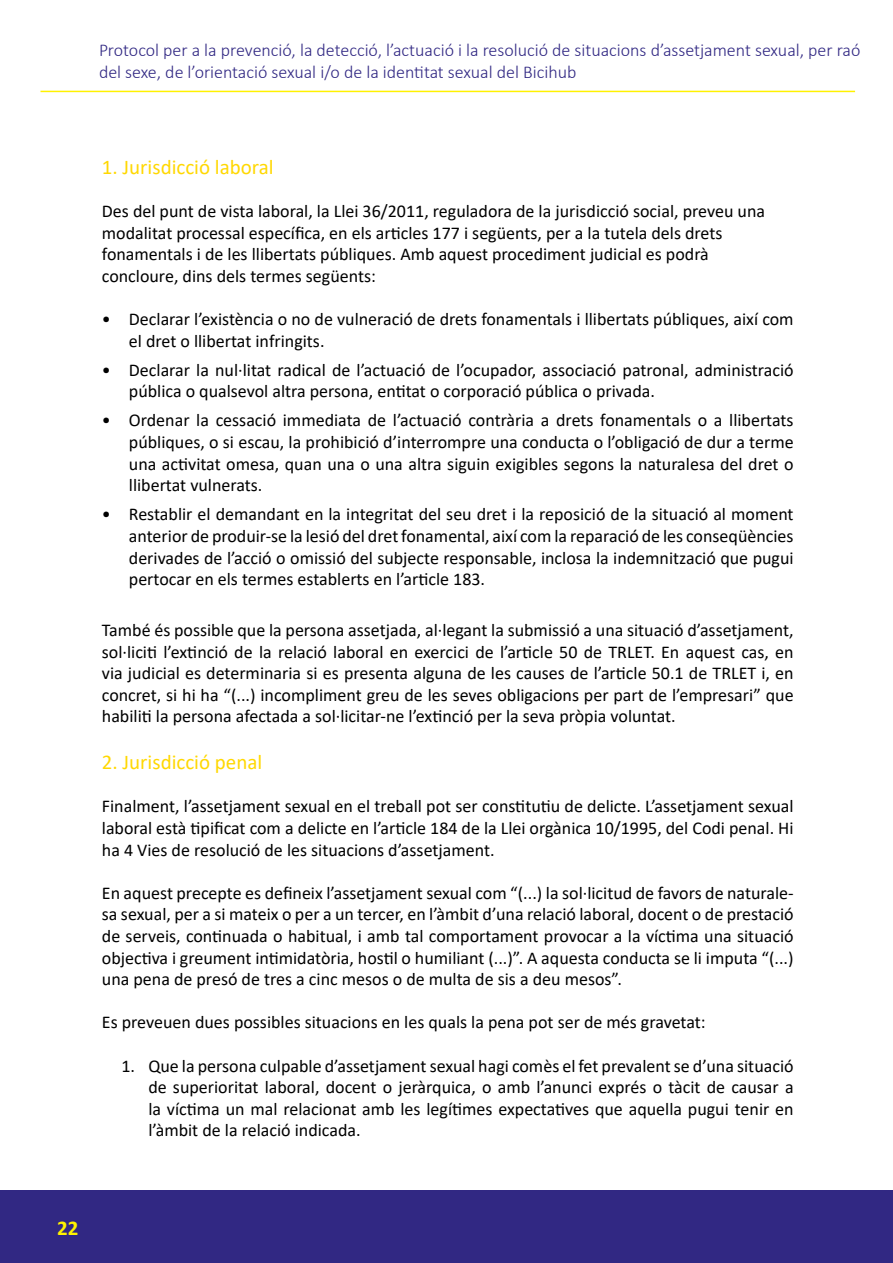
<style>
.page{position:relative;width:893px;height:1263px;background:#fff}
.page>*{position:absolute;margin:0;border:0;box-sizing:border-box;transform-origin:0 0}
.t1{font:21px "Calibri";color:#ffd802}
.t2{font:700 21px "Calibri";color:#fff200}
.t3{font:18px/21.6px "Calibri";color:#000;text-align:justify}
.t4{font:300 18px/21.6px "Calibri";color:#312883}
</style>
<div class="page">
<hr style="left:40px;top:91px;width:815px;height:1px;background:#fff200">
<div style="left:0;top:1191px;width:893px;height:72px;background:#312883"></div>
<p class="t4" style="left:99px;top:39px;width:763px">Protocol per a la prevenció, la detecció, l’actuació i la resolució de situacions d’assetjament sexual, per raó del sexe, de l’orientació sexual i/o de la identitat sexual del Bicihub</p>
<p class="t1" style="left:102px;top:152px;width:173px">1. Jurisdicció laboral</p>
<p class="t3" style="left:102px;top:200px;width:665px;text-align:left">Des del punt de vista laboral, la Llei 36/2011, reguladora de la jurisdicció social, preveu una modalitat processal específica, en els articles 177 i següents, per a la tutela dels drets fonamentals i de les llibertats públiques. Amb aquest procediment judicial es podrà concloure, dins dels termes següents:</p>
<p class="t3" style="left:129px;top:308px;width:666px;text-indent:-27px">• Declarar l’existència o no de vulneració de drets fonamentals i llibertats públiques, així com el dret o llibertat infringits.</p>
<p class="t3" style="left:129px;top:358px;width:666px;text-indent:-27px">• Declarar la nul·litat radical de l’actuació de l’ocupador, associació patronal, administració pública o qualsevol altra persona, entitat o corporació pública o privada.</p>
<p class="t3" style="left:129px;top:409px;width:666px;text-indent:-27px">• Ordenar la cessació immediata de l’actuació contrària a drets fonamentals o a llibertats públiques, o si escau, la prohibició d’interrompre una conducta o l’obligació de dur a terme una activitat omesa, quan una o una altra siguin exigibles segons la naturalesa del dret o llibertat vulnerats.</p>
<p class="t3" style="left:129px;top:503px;width:666px;text-indent:-27px">• Restablir el demandant en la integritat del seu dret i la reposició de la situació al moment anterior de produir-se la lesió del dret fonamental, així com la reparació de les conseqüències derivades de l’acció o omissió del subjecte responsable, inclosa la indemnització que pugui pertocar en els termes establerts en l’article 183.</p>
<p class="t3" style="left:102px;top:619px;width:693px">També és possible que la persona assetjada, al·legant la submissió a una situació d’assetjament, sol·liciti l’extinció de la relació laboral en exercici de l’article 50 de TRLET. En aquest cas, en via judicial es determinaria si es presenta alguna de les causes de l’article 50.1 de TRLET i, en concret, si hi ha “(...) incompliment greu de les seves obligacions per part de l’empresari” que habiliti la persona afectada a sol·licitar-ne l’extinció per la seva pròpia voluntat.</p>
<p class="t1" style="left:102px;top:747px;width:162px">2. Jurisdicció penal</p>
<p class="t3" style="left:102px;top:795px;width:693px">Finalment, l’assetjament sexual en el treball pot ser constitutiu de delicte. L’assetjament sexual laboral està tipificat com a delicte en l’article 184 de la Llei orgànica 10/1995, del Codi penal. Hi ha 4 Vies de resolució de les situacions d’assetjament.</p>
<p class="t3" style="left:102px;top:881px;width:693px">En aquest precepte es defineix l’assetjament sexual com “(...) la sol·licitud de favors de naturale&shy;sa sexual, per a si mateix o per a un tercer, en l’àmbit d’una relació laboral, docent o de prestació de serveis, continuada o habitual, i amb tal comportament provocar a la víctima una situació objectiva i greument intimidatòria, hostil o humiliant (...)”. A aquesta conducta se li imputa “(...) una pena de presó de tres a cinc mesos o de multa de sis a deu mesos”.</p>
<p class="t3" style="left:102px;top:1011px;width:605px">Es preveuen dues possibles situacions en les quals la pena pot ser de més gravetat:</p>
<p class="t3" style="left:148px;top:1054px;width:647px;text-indent:-27px">1. Que la persona culpable d’assetjament sexual hagi comès el fet prevalent se d’una situació de superioritat laboral, docent o jeràrquica, o amb l’anunci exprés o tàcit de causar a la víctima un mal relacionat amb les legítimes expectatives que aquella pugui tenir en l’àmbit de la relació indicada.</p>
<p class="t2" style="left:57px;top:1213px;width:23px">22</p>
</div>
